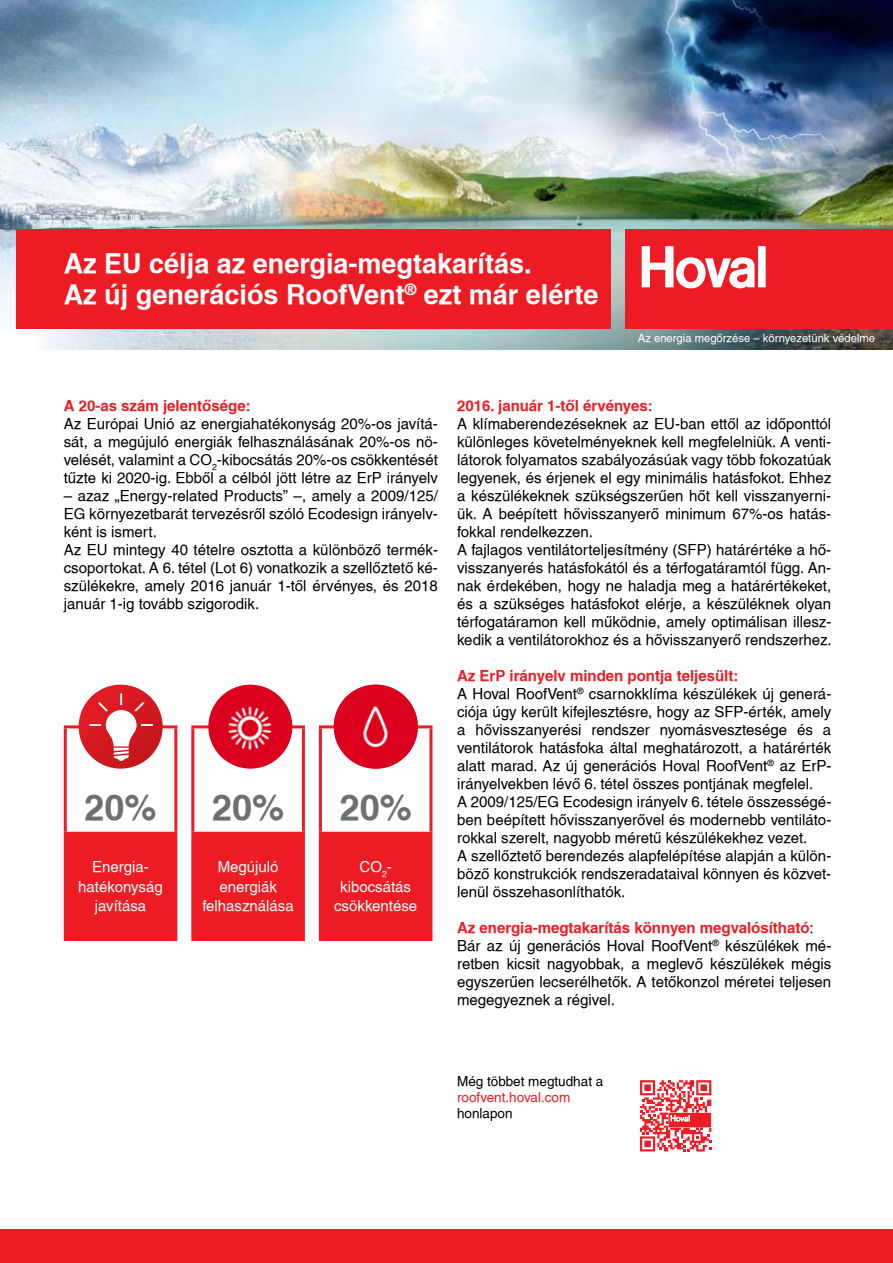
<style>
.page{position:relative;width:893px;height:1263px;background:#fff}
.page>*{position:absolute;margin:0;border:0;box-sizing:border-box;transform-origin:0 0}
.t1{font:700 36px "H Helvetica";color:#6d6f71}
.t2{font:700 27px/31.5px "H Helvetica";color:#fff}
.t3{font:15px/18px "H Helvetica Normal";color:#000}
.t4{font:700 15px "H Helvetica";color:#ed1c24}
.t5{font:15px/19.5px "H Helvetica Normal";color:#fff;text-align:center}
.t6{font:13.5px "H Helvetica Normal";color:#000}
.t7{font:13.5px "H Helvetica Normal";color:#ed1c24}
.t8{font:11.25px "H Helvetica Normal";color:#fff}
.s1{font-family:"H Helvetica Normal";font-weight:400;color:#000}
</style>
<div class="page">
<img style="left:0;top:0;width:893px;height:350px">
<div style="left:17px;top:230px;width:594px;height:99px;background:#ed1c24"></div>
<div style="left:625px;top:230px;width:268px;height:99px;background:#ed1c24"></div>
<svg style="left:642px;top:246px;width:124px;height:42px"></svg>
<div style="left:0;top:1229px;width:893px;height:34px;background:#ed1c24"></div>
<svg style="left:640px;top:1080px;width:71px;height:71px"></svg>
<div style="left:65px;top:833px;width:111px;height:106px;background:#ed1c24"></div>
<hr style="left:64px;top:725px;width:113px;height:3px;background:#ed1c24">
<hr style="left:64px;top:728px;width:3px;height:104px;background:#ed1c24">
<hr style="left:174px;top:728px;width:3px;height:104px;background:#ed1c24">
<hr style="left:64px;top:832px;width:113px;height:3px;background:#ed1c24">
<hr style="left:64px;top:835px;width:3px;height:103px;background:#ed1c24">
<hr style="left:174px;top:835px;width:3px;height:103px;background:#ed1c24">
<hr style="left:64px;top:938px;width:113px;height:3px;background:#ed1c24">
<div style="left:320px;top:833px;width:111px;height:106px;background:#ed1c24"></div>
<hr style="left:319px;top:725px;width:113px;height:3px;background:#ed1c24">
<hr style="left:319px;top:728px;width:3px;height:104px;background:#ed1c24">
<hr style="left:429px;top:728px;width:3px;height:104px;background:#ed1c24">
<hr style="left:319px;top:832px;width:113px;height:3px;background:#ed1c24">
<hr style="left:319px;top:835px;width:3px;height:103px;background:#ed1c24">
<hr style="left:429px;top:835px;width:3px;height:103px;background:#ed1c24">
<hr style="left:319px;top:938px;width:113px;height:3px;background:#ed1c24">
<div style="left:193px;top:833px;width:110px;height:106px;background:#ed1c24"></div>
<hr style="left:191px;top:725px;width:114px;height:3px;background:#ed1c24">
<hr style="left:191px;top:728px;width:3px;height:104px;background:#ed1c24">
<hr style="left:302px;top:728px;width:3px;height:104px;background:#ed1c24">
<hr style="left:191px;top:832px;width:114px;height:3px;background:#ed1c24">
<hr style="left:191px;top:835px;width:3px;height:103px;background:#ed1c24">
<hr style="left:302px;top:835px;width:3px;height:103px;background:#ed1c24">
<hr style="left:191px;top:938px;width:114px;height:3px;background:#ed1c24">
<svg style="left:79px;top:685px;width:84px;height:84px"></svg>
<svg style="left:89px;top:693px;width:64px;height:68px"></svg>
<img style="left:208px;top:685px;width:84px;height:84px;border-radius:42px">
<img style="left:334px;top:685px;width:84px;height:84px;border-radius:42px">
<h2 class="t2" style="left:64px;top:247px;width:536px">Az EU célja az energia-megtakarítás.<br>Az új generációs RoofVent<sup>®</sup> ezt már elérte</h2>
<p class="t8" style="left:638px;top:331px;width:239px">Az energia megőrzése — környezetünk védelme</p>
<p class="t4" style="left:64px;top:397px;width:188px">A 20-as szám jelentősége:</p>
<p class="t3" style="left:64px;top:415px;width:376px;text-align:justify">Az Európai Unió az energiahatékonyság 20%-os javítá&shy;sát, a megújuló energiák felhasználásának 20%-os nö&shy;velését, valamint a CO<sub>2</sub>-kibocsátás 20%-os csökkentését tűzte ki 2020-ig. Ebből a célból jött létre az ErP irányelv</p>
<p class="t3" style="left:64px;top:487px;width:376px">— azaz „Energy-related Products” —, amely a 2009/125/ EG környezetbarát tervezésről szóló Ecodesign irányelv&shy;ként is ismert.<br>Az EU mintegy 40 tételre osztotta a különböző termék&shy;csoportokat. A 6. tétel (Lot 6) vonatkozik a szellőztető ké&shy;szülékekre, amely 2016 január 1-től érvényes, és 2018 január 1-ig tovább szigorodik.</p>
<h1 class="t1" style="left:85px;top:786px;width:74px">20%</h1>
<p class="t5" style="left:78px;top:857px;width:86px">Energia&shy;hatékonyság javítása</p>
<h1 class="t1" style="left:212px;top:786px;width:74px">20%</h1>
<p class="t5" style="left:202px;top:857px;width:93px">Megújuló energiák felhasználása</p>
<h1 class="t1" style="left:340px;top:786px;width:74px">20%</h1>
<p class="t5" style="left:334px;top:857px;width:85px">CO<sub>2</sub>- kibocsátás csökkentése</p>
<p class="t4" style="left:457px;top:397px;width:197px">2016. január 1-től érvényes:</p>
<p class="t3" style="left:457px;top:415px;width:376px">A klímaberendezéseknek az EU-ban ettől az időponttól különleges követelményeknek kell megfelelniük. A venti&shy;látorok folyamatos szabályozásúak vagy több fokozatúak legyenek, és érjenek el egy minimális hatásfokot. Ehhez a készülékeknek szükségszerűen hőt kell visszanyerni&shy;ük. A beépített hővisszanyerő minimum 67%-os hatás&shy;fokkal rendelkezzen.<br>A fajlagos ventilátorteljesítmény (SFP) határértéke a hő&shy;visszanyerés hatásfokától és a térfogatáramtól függ. An&shy;nak érdekében, hogy ne haladja meg a határértékeket, és a szükséges hatásfokot elérje, a készüléknek olyan térfogatáramon kell működnie, amely optimálisan illesz&shy;kedik a ventilátorokhoz és a hővisszanyerő rendszerhez.</p>
<p class="t4" style="left:457px;top:667px;width:283px">Az ErP irányelv minden pontja teljesült:</p>
<p class="t3" style="left:457px;top:685px;width:376px">A Hoval RoofVent<sup>®</sup> csarnokklíma készülékek új generá&shy;ciója úgy került kifejlesztésre, hogy az SFP-érték, amely a hővisszanyerési rendszer nyomásvesztesége és a ventilátorok hatásfoka által meghatározott, a határérték alatt marad. Az új generációs Hoval RoofVent<sup>®</sup> az ErP&shy;irányelvekben lévő 6. tétel összes pontjának megfelel.<br>A 2009/125/EG Ecodesign irányelv 6. tétele összességé&shy;ben beépített hővisszanyerővel és modernebb ventiláto&shy;rokkal szerelt, nagyobb méretű készülékekhez vezet.<br>A szellőztető berendezés alapfelépítése alapján a külön&shy;böző konstrukciók rendszeradataival könnyen és közvet&shy;lenül összehasonlíthatók.</p>
<p class="t4" style="left:457px;top:919px;width:358px">Az energia-megtakarítás könnyen megvalósítható<span class="s1">:</span></p>
<p class="t3" style="left:457px;top:937px;width:376px;text-align:justify">Bár az új generációs Hoval RoofVent<sup>®</sup> készülékek mé&shy;retben kicsit nagyobbak, a meglevő készülékek mégis egyszerűen lecserélhetők. A tetőkonzol méretei teljesen megegyeznek a régivel.</p>
<p class="t6" style="left:457px;top:1073px;width:148px">Még többet megtudhat a</p>
<p class="t7" style="left:457px;top:1089px;width:115px">roofvent.hoval.com</p>
<p class="t6" style="left:457px;top:1106px;width:57px">honlapon</p>
</div>
